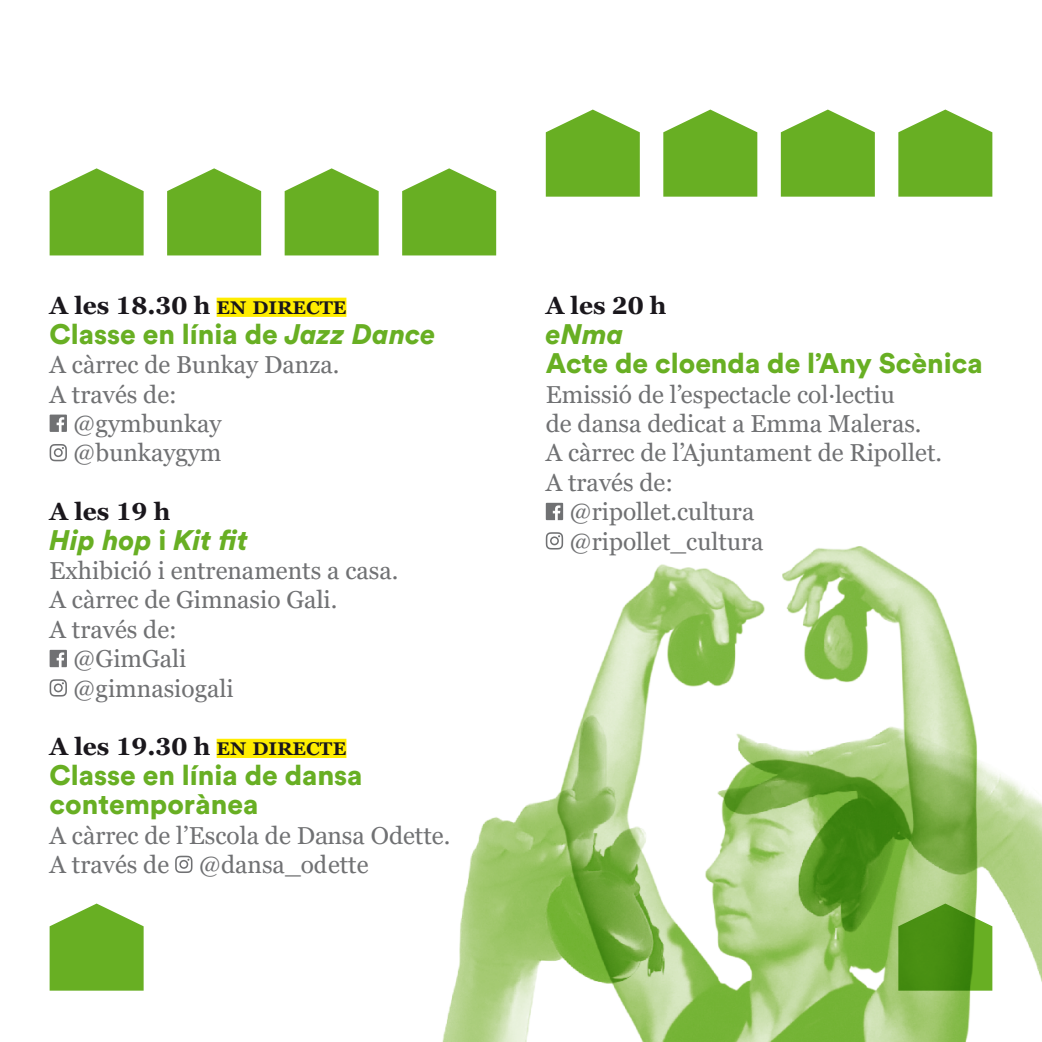
<style>
.page{position:relative;width:1042px;height:1042px;background:#fff}
.page>*{position:absolute;margin:0;border:0;box-sizing:border-box;transform-origin:0 0}
.t1{font:900 28px/29.4px "Circular Std";color:#68af23}
.t2{font:italic 900 28px "Circular Std";color:#68af23}
.t3{font:24.5px/29.4px "Georgia Pro";color:#707173}
.t4{font:700 24.5px "Georgia Pro";color:#1a171c}
.s1{font-weight:600}
.s2{font-style:italic}
.s3{font-style:normal}
</style>
<div class="page">
<div style="left:217px;top:298px;width:129px;height:19px;background:#ffed00"></div>
<div style="left:217px;top:739px;width:129px;height:19px;background:#ffed00"></div>
<svg style="left:50px;top:414px;width:17px;height:18px"></svg>
<svg style="left:50px;top:444px;width:17px;height:17px"></svg>
<svg style="left:50px;top:650px;width:17px;height:17px"></svg>
<svg style="left:50px;top:679px;width:17px;height:17px"></svg>
<svg style="left:175px;top:855px;width:17px;height:18px"></svg>
<svg style="left:546px;top:503px;width:17px;height:17px"></svg>
<img style="left:321px;top:532px;width:721px;height:510px">
<svg style="left:402px;top:168px;width:94px;height:87px;background:#7cb941"></svg>
<svg style="left:285px;top:168px;width:94px;height:87px;background:#7cb940"></svg>
<svg style="left:167px;top:168px;width:94px;height:87px;background:#7cb941"></svg>
<svg style="left:50px;top:168px;width:94px;height:87px;background:#7cb940"></svg>
<svg style="left:898px;top:903px;width:94px;height:87px;background:#5b9b27"></svg>
<svg style="left:898px;top:110px;width:94px;height:87px;background:#7cb940"></svg>
<svg style="left:781px;top:110px;width:94px;height:87px;background:#7bb93f"></svg>
<svg style="left:663px;top:110px;width:94px;height:87px;background:#7cb940"></svg>
<svg style="left:546px;top:110px;width:94px;height:87px;background:#7bb93f"></svg>
<svg style="left:50px;top:903px;width:94px;height:87px;background:#7cb941"></svg>
<p class="t4" style="left:50px;top:292px;width:298px">A les 18.30 h <span class="s1">en directe</span></p>
<p class="t1" style="left:50px;top:318px;width:388px">Classe en línia de <span class="s2">Jazz Dance</span></p>
<p class="t3" style="left:50px;top:351px;width:291px">A càrrec de Bunkay Danza.</p>
<p class="t3" style="left:50px;top:380px;width:129px">A través de:</p>
<p class="t3" style="left:73px;top:410px;width:150px">@gymbunkay</p>
<p class="t3" style="left:73px;top:439px;width:150px">@bunkaygym</p>
<p class="t4" style="left:50px;top:497px;width:122px">A les 19 h</p>
<p class="t2" style="left:50px;top:521px;width:200px">Hip hop <span class="s3">i</span> Kit fit</p>
<p class="t3" style="left:50px;top:557px;width:350px">Exhibició i entrenaments a casa.</p>
<p class="t3" style="left:50px;top:586px;width:289px">A càrrec de Gimnasio Gali.</p>
<p class="t3" style="left:50px;top:615px;width:129px">A través de:</p>
<p class="t3" style="left:73px;top:645px;width:115px">@GimGali</p>
<p class="t3" style="left:73px;top:674px;width:162px">@gimnasiogali</p>
<p class="t4" style="left:50px;top:733px;width:298px">A les 19.30 h <span class="s1">en directe</span></p>
<p class="t1" style="left:50px;top:759px;width:314px">Classe en línia de dansa contemporànea</p>
<p class="t3" style="left:50px;top:821px;width:402px">A càrrec de l’Escola de Dansa Odette.<br>A través de @dansa_odette</p>
<p class="t4" style="left:546px;top:292px;width:122px">A les 20 h</p>
<p class="t2" style="left:546px;top:315px;width:79px">eNma</p>
<p class="t1" style="left:546px;top:348px;width:438px">Acte de cloenda de l’Any Scènica</p>
<p class="t3" style="left:546px;top:380px;width:351px">Emissió de l’espectacle col·lectiu</p>
<p class="t3" style="left:546px;top:410px;width:377px">de dansa dedicat a Emma Maleras.</p>
<p class="t3" style="left:546px;top:439px;width:398px">A càrrec de l’Ajuntament de Ripollet.</p>
<p class="t3" style="left:546px;top:468px;width:129px">A través de:</p>
<p class="t3" style="left:569px;top:498px;width:187px">@ripollet.cultura</p>
<p class="t3" style="left:569px;top:527px;width:196px">@ripollet_cultura</p>
</div>
